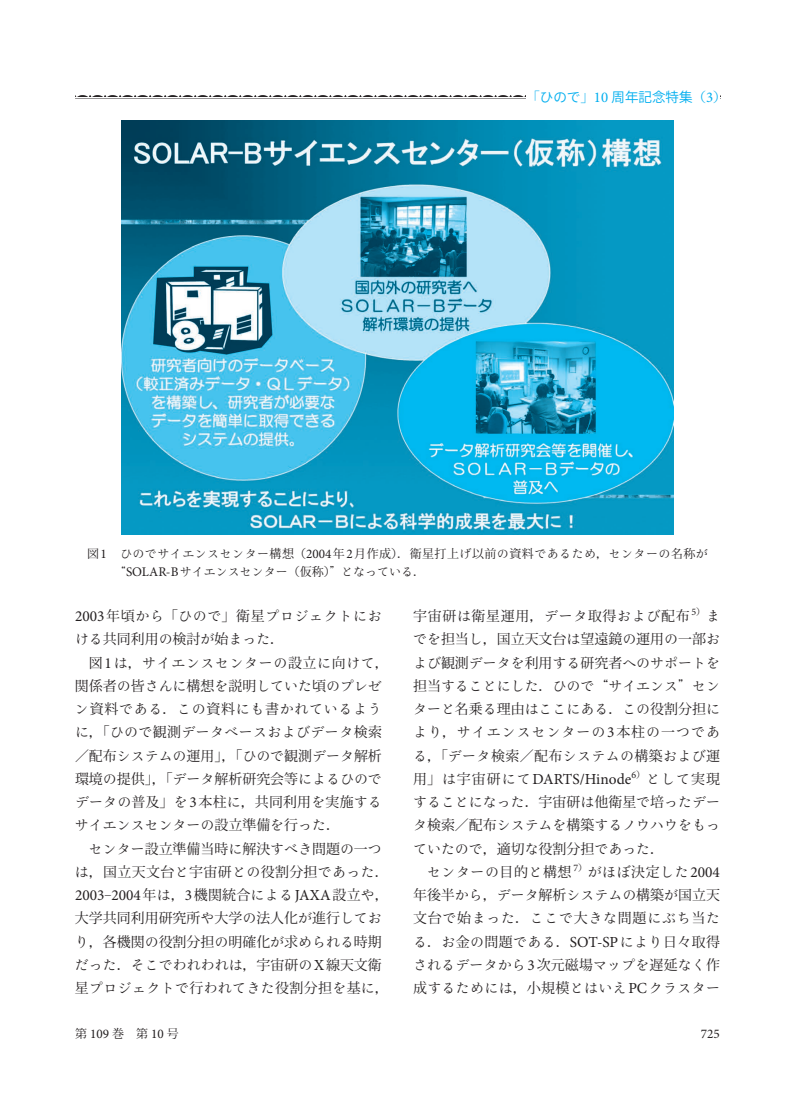
<style>
.page{position:relative;width:795px;height:1115px;background:#fff}
.page>*{position:absolute;margin:0;border:0;box-sizing:border-box;transform-origin:0 0}
.t1{font:15.3px "Minion Pro";color:#231f20}
.t2{font:13.95px/23.2px "Ryo Text Plus N";letter-spacing:.025em;color:#231f20;text-align:justify}
.t3{font:13.95px/23.2px "Koz Min Pro";color:#231f20}
.t4{font:13.95px/23.2px "Koz Min Pro";letter-spacing:.025em;color:#231f20;text-align:center}
.t5{font:13.95px "Ryo Text Plus N";letter-spacing:.05em;color:#231f20}
.t6{font:13.95px "Ryo Text Plus N";color:#231f20}
.t7{font:13.5px "Koz Go Pro";color:#00aeef}
.t8{font:13.2px "Minion Pro";color:#231f20}
.t9{font:12px/18px "Ryo Text Plus N";letter-spacing:.04em;color:#231f20}
.t10{font:12px "Koz Min Pro";color:#231f20}
.s1{font-family:"Koz Min Pro"}
.s2{font-family:"Ryo Gothic Plus N"}
.s3{font-family:"Minion Pro";font-size:14.85px}
.s4{font-family:"Minion Pro";font-size:13.2px}
.s5{font-family:"Ryumin Pro"}
.s6{font-family:"Minion Pro";font-size:15.3px}
.s7{font-family:"Ryo Text Plus N"}
.s8{font-family:"Koz Min Pro";font-size:13.95px}
.s9{font-family:"Ryo Text Plus N";font-size:13.95px}
</style>
<div class="page">
<img style="left:75px;top:95px;width:451px;height:4px">
<img style="left:121px;top:120px;width:553px;height:415px">
<p class="t7" style="left:526px;top:88px;width:202px"><span class="s1">「</span><span class="s2">ひので</span><span class="s1">」</span><span class="s3">10</span> 周年記念特集<span class="s1">（</span><span class="s3">3</span><span class="s1">）</span></p>
<p class="t9" style="left:114px;top:544px;width:595px;text-indent:-27px"><span class="s1">図</span><span class="s4">1</span> ひのでサイエンスセンター<span class="s1">構想（</span><span class="s4">2004</span><span class="s1">年</span><span class="s4">2</span><span class="s1">月作成）．衛星打上</span>げ<span class="s1">以前</span>の<span class="s1">資料</span>であるため<span class="s1">，</span>センターの<span class="s1">名称</span>が<span class="s5">“</span><span class="s4">SOLAR-B</span>サイエンスセンター<span class="s1">（仮称）</span><span class="s5">”</span>となっている<span class="s1">．</span></p>
<p class="t5" style="left:75px;top:607px;width:308px"><span class="s6">2003</span><span class="s1">年頃</span>から<span class="s1">「</span>ひので<span class="s1">」衛星</span>プロジェクトにお</p>
<p class="t3" style="left:75px;top:627px;width:211px"><span class="s7">ける</span>共同利用<span class="s7">の</span>検討<span class="s7">が</span>始<span class="s7">まった</span>．</p>
<p class="t2" style="left:75px;top:650px;width:315px;text-align:left;text-indent:14px"><span class="s1">図</span><span class="s6">1</span>は<span class="s1">，</span>サイエンスセンターの<span class="s1">設立</span>に<span class="s1">向</span>けて<span class="s1">，関係者</span>の<span class="s1">皆</span>さんに<span class="s1">構想</span>を<span class="s1">説明</span>していた<span class="s1">頃</span>のプレゼン<span class="s1">資料</span>である<span class="s1">．</span>この<span class="s1">資料</span>にも<span class="s1">書</span>かれているように<span class="s1">，「</span>ひので<span class="s1">観測</span>データベースおよびデータ<span class="s1">検索</span></p>
<p class="t3" style="left:75px;top:743px;width:308px;text-align:justify">／配布<span class="s7">システムの</span>運用」，「<span class="s7">ひので</span>観測<span class="s7">データ</span>解析環境<span class="s7">の</span>提供」，「<span class="s7">データ</span>解析研究会等<span class="s7">によるひのでデータの</span>普及」<span class="s7">を</span><span class="s6">3</span>本柱<span class="s7">に</span>，共同利用<span class="s7">を</span>実施<span class="s7">する</span></p>
<p class="t6" style="left:75px;top:816px;width:267px">サイエンスセンターの<span class="s1">設立準備</span>を<span class="s1">行</span>った<span class="s1">．</span></p>
<p class="t4" style="left:75px;top:836px;width:315px"><span class="s7">センター</span>設立準備当時<span class="s7">に</span>解決<span class="s7">すべき</span>問題<span class="s7">の</span>一<span class="s7">つ<br>は</span>，国立天文台<span class="s7">と</span>宇宙研<span class="s7">との</span>役割分担<span class="s7">であった</span>．</p>
<p class="t1" style="left:75px;top:884px;width:315px">2003<span class="s8">‒</span>2004<span class="s8">年</span><span class="s9">は</span><span class="s8">，</span>3<span class="s8">機関統合</span><span class="s9">による</span>JAXA<span class="s8">設立</span><span class="s9">や</span><span class="s8">，</span></p>
<p class="t3" style="left:75px;top:906px;width:308px">大学共同利用研究所<span class="s7">や</span>大学<span class="s7">の</span>法人化<span class="s7">が</span>進行<span class="s7">しており</span>，各機関<span class="s7">の</span>役割分担<span class="s7">の</span>明確化<span class="s7">が</span>求<span class="s7">められる</span>時期</p>
<p class="t2" style="left:75px;top:953px;width:315px">だった<span class="s1">．</span>そこでわれわれは<span class="s1">，宇宙研</span>の<span class="s6">X</span><span class="s1">線天文衛星</span>プロジェクトで<span class="s1">行</span>われてきた<span class="s1">役割分担</span>を<span class="s1">基</span>に<span class="s1">，</span></p>
<p class="t3" style="left:413px;top:603px;width:308px">宇宙研<span class="s7">は</span>衛星運用，<span class="s7">データ</span>取得<span class="s7">および</span>配布<sup>5</sup><sup>）</sup><span class="s7">までを</span>担当<span class="s7">し</span>，国立天文台<span class="s7">は</span>望遠鏡<span class="s7">の</span>運用<span class="s7">の</span>一部<span class="s7">お</span></p>
<p class="t2" style="left:413px;top:650px;width:308px">よび<span class="s1">観測</span>データを<span class="s1">利用</span>する<span class="s1">研究者</span>へのサポートを<span class="s1">担当</span>することにした<span class="s1">．</span>ひので<span class="s5">“</span>サイエンス<span class="s5">”</span>センターと<span class="s1">名乗</span>る<span class="s1">理由</span>はここにある<span class="s1">．</span>この<span class="s1">役割分担</span>により<span class="s1">，</span>サイエンスセンターの<span class="s6">3</span><span class="s1">本柱</span>の<span class="s1">一</span>つである<span class="s1">，「</span>データ<span class="s1">検索／配布</span>システムの<span class="s1">構築</span>および<span class="s1">運</span></p>
<p class="t1" style="left:413px;top:768px;width:308px"><span class="s8">用」</span><span class="s9">は</span><span class="s8">宇宙研</span><span class="s9">にて</span>DARTS/Hinode<sup>6</sup><sup>）</sup><span class="s9">として</span><span class="s8">実現</span></p>
<p class="t2" style="left:413px;top:790px;width:308px">することになった<span class="s1">．宇宙研</span>は<span class="s1">他衛星</span>で<span class="s1">培</span>ったデータ<span class="s1">検索／配布</span>システムを<span class="s1">構築</span>するノウハウをもっていたので<span class="s1">，適切</span>な<span class="s1">役割分担</span>であった<span class="s1">．</span></p>
<p class="t2" style="left:427px;top:860px;width:294px">センターの<span class="s1">目的</span>と<span class="s1">構想</span><sup>7</sup><sup>）</sup>がほぼ<span class="s1">決定</span>した<span class="s6">2004</span></p>
<p class="t3" style="left:413px;top:882px;width:308px">年後半<span class="s7">から</span>，<span class="s7">データ</span>解析<span class="s7">システムの</span>構築<span class="s7">が</span>国立天</p>
<p class="t2" style="left:413px;top:906px;width:308px"><span class="s1">文台</span>で<span class="s1">始</span>まった<span class="s1">．</span>ここで<span class="s1">大</span>きな<span class="s1">問題</span>にぶち<span class="s1">当</span>たる<span class="s1">．</span>お<span class="s1">金</span>の<span class="s1">問題</span>である<span class="s1">．</span><span class="s6">SOT-SP</span>により<span class="s1">日々取得</span>されるデータから<span class="s6">3</span><span class="s1">次元磁場</span>マップを<span class="s1">遅延</span>なく<span class="s1">作成</span>するためには<span class="s1">，小規模</span>とはいえ<span class="s6">PC</span>クラスター</p>
<p class="t10" style="left:75px;top:1024px;width:105px">第 <span class="s4">109</span> 巻　第 <span class="s4">10</span> 号</p>
<p class="t8" style="left:701px;top:1024px;width:21px">725</p>
</div>
